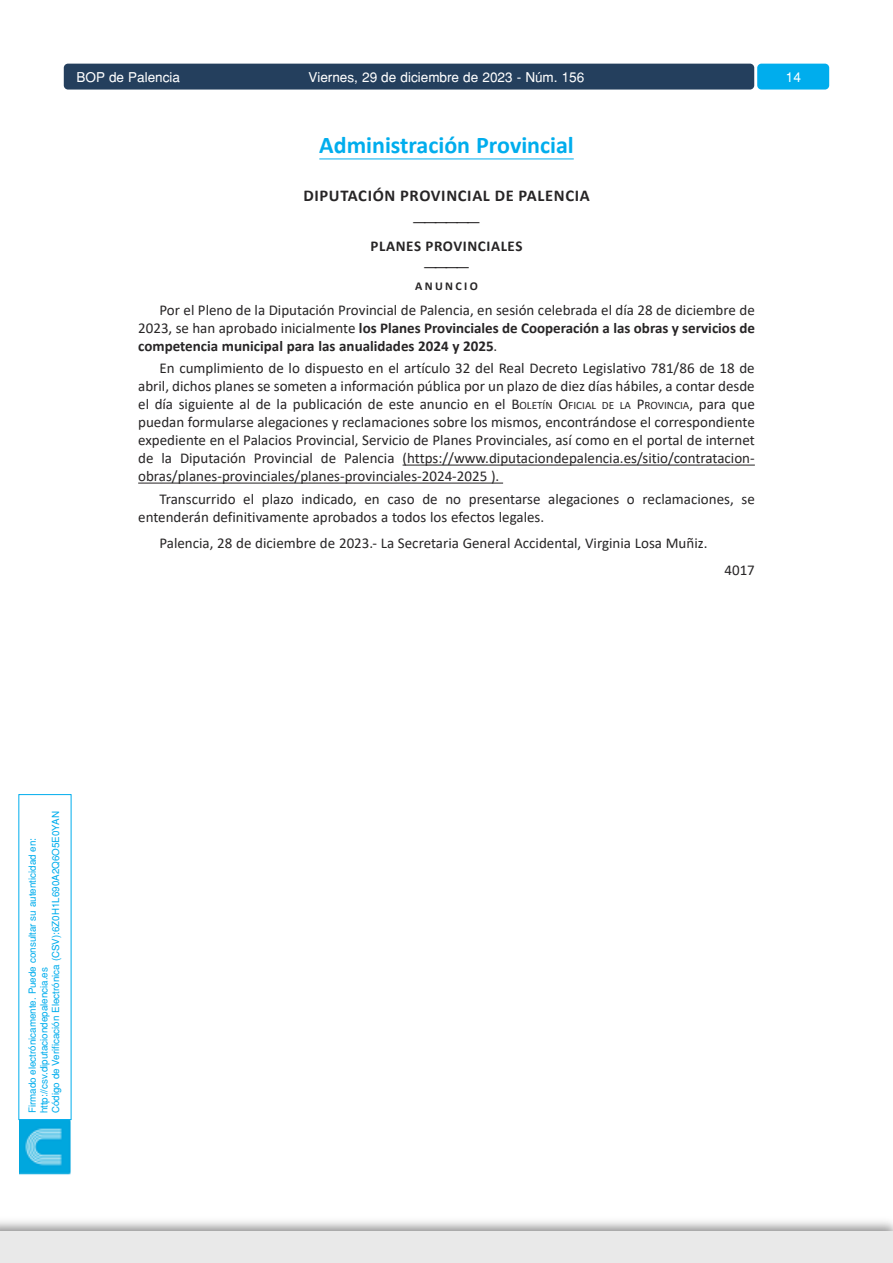
<style>
.page{position:relative;width:893px;height:1263px;background:#fff}
.page>*{position:absolute;margin:0;border:0;box-sizing:border-box;transform-origin:0 0}
.t1{font:700 24px "Calibri";color:#00aded}
.t2{font:700 16.5px "Calibri";letter-spacing:.04em;color:#272526}
.t3{font:15px/18px "Calibri";color:#272526;text-align:justify}
.t4{font:700 15px "Calibri";letter-spacing:.04em;color:#272526}
.t5{font:13.5px "Helvetica";color:#fff}
.t6{font:12px "Helvetica";color:#272526}
.t7{font:700 12px "Calibri";letter-spacing:.2em;color:#272526}
.t8{font:9.75px/11.7px "Helvetica";color:#00aded}
.s1{font-weight:700}
.s2{font-size:11.25px}
</style>
<div class="page">
<hr style="left:319px;top:159px;width:255px;height:1px;background:#00aded">
<hr style="left:403px;top:465px;width:352px;height:1px;background:#272526">
<hr style="left:138px;top:483px;width:365px;height:1px;background:#272526">
<div style="left:64px;top:64px;width:690px;height:26px;background:#243f5d;border-radius:4px"></div>
<div style="left:757px;top:64px;width:72px;height:26px;background:#00aded;border-radius:4px"></div>
<div style="left:0;top:1231px;width:893px;height:32px;background:#e9e9e9"></div>
<img style="left:19px;top:1120px;width:52px;height:55px">
<p class="t5" style="left:77px;top:72px;width:105px">BOP de Palencia</p>
<p class="t5" style="left:309px;top:72px;width:277px">Viernes, 29 de diciembre de 2023 - Núm. 156</p>
<p class="t5" style="left:786px;top:72px;width:17px">14</p>
<h1 class="t1" style="left:319px;top:135px;width:256px">Administración Provincial</h1>
<p class="t2" style="left:303px;top:189px;width:288px">DIPUTACIÓN PROVINCIAL DE PALENCIA</p>
<p class="t6" style="left:414px;top:217px;width:67px">——————</p>
<p class="t4" style="left:371px;top:240px;width:153px">PLANES PROVINCIALES</p>
<p class="t6" style="left:424px;top:262px;width:46px">————</p>
<p class="t7" style="left:415px;top:281px;width:64px">ANUNCIO</p>
<p class="t3" style="left:138px;top:302px;width:618px;text-indent:21px">Por el Pleno de la Diputación Provincial de Palencia, en sesión celebrada el día 28 de diciembre de 2023, se han aprobado inicialmente <span class="s1">los Planes Provinciales de Cooperación a las obras y servicios de competencia municipal para las anualidades 2024 y 2025</span>.</p>
<p class="t3" style="left:138px;top:361px;width:618px;text-indent:21px">En cumplimiento de lo dispuesto en el artículo 32 del Real Decreto Legislativo 781/86 de 18 de abril, dichos planes se someten a información pública por un plazo de diez días hábiles, a contar desde el día siguiente al de la publicación de este anuncio en el B<span class="s2">OLETÍN</span> O<span class="s2">FICIAL DE LA</span> P<span class="s2">ROVINCIA</span>, para que puedan formularse alegaciones y reclamaciones sobre los mismos, encontrándose el correspondiente expediente en el Palacios Provincial, Servicio de Planes Provinciales, así como en el portal de internet de la Diputación Provincial de Palencia (https://www.diputaciondepalencia.es/sitio/contratacion&shy;obras/planes-provinciales/planes-provinciales-2024-2025 ).</p>
<p class="t3" style="left:138px;top:491px;width:618px;text-indent:21px">Transcurrido el plazo indicado, en caso de no presentarse alegaciones o reclamaciones, se entenderán definitivamente aprobados a todos los efectos legales.</p>
<p class="t3" style="left:159px;top:536px;width:550px">Palencia, 28 de diciembre de 2023.- La Secretaria General Accidental, Virginia Losa Muñiz.</p>
<p class="t3" style="left:724px;top:562px;width:32px">4017</p>
<p class="t8" style="left:27px;top:1113px;width:303px;rotate:-90deg">Firmado electrónicamente. Puede consultar su autenticidad en: http://csv.diputaciondepalencia.es<br>Código de Verificación Electrónica (CSV):6Z0H1L690A2Q6O5E0YAN</p>
</div>
